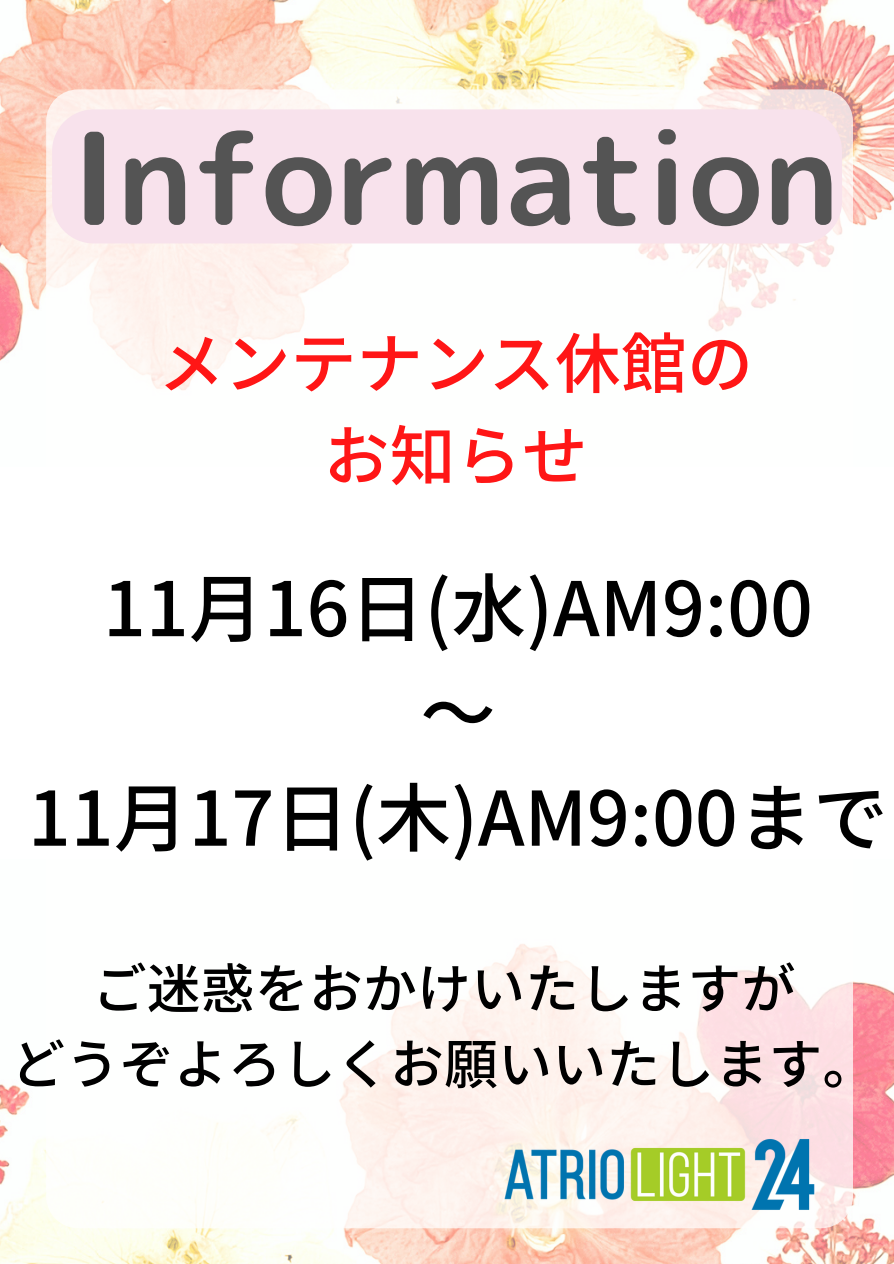
<style>
.page{position:relative;width:894px;height:1264px;background:#fff}
.page>*{position:absolute;margin:0;border:0;box-sizing:border-box;transform-origin:0 0}
.t1{font:127.65px "rounded mplus 1 p bold";color:#545454}
.t2{font:500 75px/104.7px "Noto Sans JP";color:#000;text-align:center}
.t3{font:500 66px/92.4px "Noto Sans JP";color:#ff1616;text-align:center}
.t4{font:500 54px/75.4px "Noto Sans JP";color:#000;text-align:center}
</style>
<div class="page">
<img style="left:0;top:0;width:893px;height:361px">
<img style="left:0;top:981px;width:893px;height:282px">
<div style="left:46px;top:89px;width:806px;height:1139px;background:#fff;border-radius:32px"></div>
<img style="left:466px;top:1033px;width:386px;height:230px">
<div style="left:52px;top:109px;width:789px;height:134px;background:#f8e2ec"></div>
<h1 class="t1" style="left:72px;top:88px;width:769px">Information</h1>
<p class="t3" style="left:158px;top:314px;width:596px">メンテナンス休館のお知らせ</p>
<p class="t2" style="left:28px;top:552px;width:861px">11月 16日 (水)AM9:00<br>～<br>11月 17日 (木)AM9:00まで</p>
<p class="t4" style="left:11px;top:948px;width:866px">ご迷惑をおかけいたしますが<br>どうぞよろしくお願いいたします。</p>
</div>
